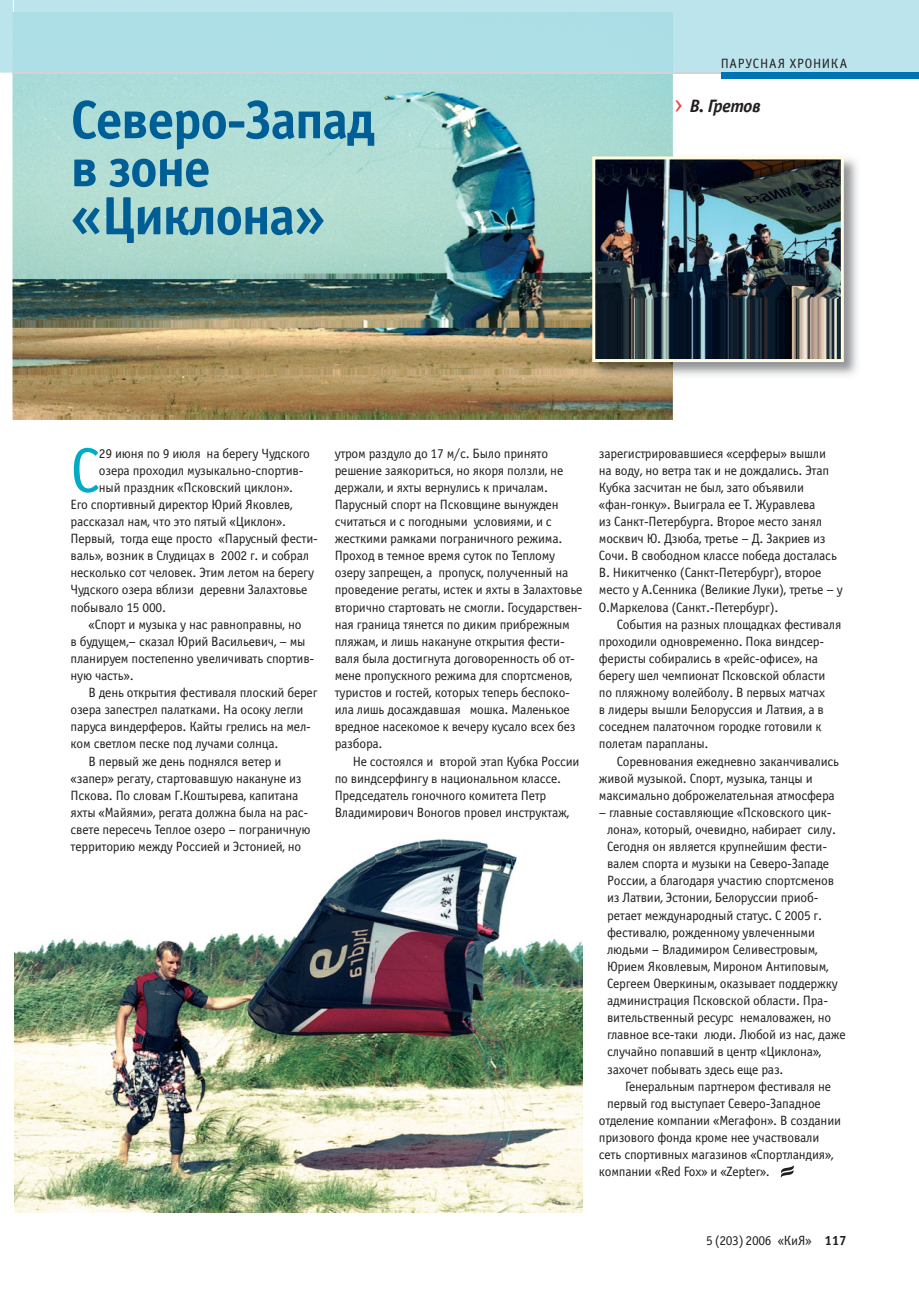
<style>
.page{position:relative;width:919px;height:1289px;background:#fff}
.page>*{position:absolute;margin:0;border:0;box-sizing:border-box;transform-origin:0 0}
.t1{font:63px "Officina Sans C";color:#00abc5}
.t2{font:700 54px/48px "Officina Sans C";letter-spacing:-.03em;color:#005e96}
.t3{font:italic 700 18px "Officina Sans C";letter-spacing:-.025em;color:#231f20}
.t4{font:13.5px/17.1px "Officina Sans C";letter-spacing:-.015em;color:#231f20}
.t5{font:13.5px "Officina Sans C";letter-spacing:.055em;color:#231f20}
.s1{font-weight:700}
</style>
<div class="page">
<img style="left:14px;top:839px;width:568px;height:373px">
<svg style="left:780px;top:1165px;width:14px;height:12px"></svg>
<img style="left:12px;top:73px;width:660px;height:347px">
<img style="left:590px;top:155px;width:267px;height:224px">
<img style="left:592px;top:156px;width:251px;height:206px">
<svg style="left:14px;top:0;width:904px;height:73px;background:#b2e0e8"></svg>
<hr style="left:13px;top:73px;width:834px;height:1px;background:#d1d3d4">
<div style="left:721px;top:73px;width:197px;height:6px;background:#0073b2"></div>
<p class="t5" style="left:720px;top:59px;width:128px">ПАРУСНАЯ ХРОНИКА</p>
<h2 class="t2" style="left:71px;top:102px;width:306px">Северо-Запад в зоне «Циклона»</h2>
<h3 class="t3" style="left:689px;top:99px;width:73px">В. Гретов</h3>
<h1 class="t1" style="left:71px;top:447px;width:31px">С</h1>
<p class="t4" style="left:99px;top:446px;width:212px">29 июня по 9 июля на берегу Чудского</p>
<p class="t4" style="left:99px;top:463px;width:206px">озера проходил музыкально-спортив-</p>
<p class="t4" style="left:99px;top:480px;width:196px">ный праздник «Псковский циклон».</p>
<p class="t4" style="left:71px;top:497px;width:223px">Его спортивный директор Юрий Яковлев,</p>
<p class="t4" style="left:71px;top:514px;width:217px">рассказал нам, что это пятый «Циклон».</p>
<p class="t4" style="left:71px;top:531px;width:249px">Первый, тогда еще просто «Парусный фести-</p>
<p class="t4" style="left:71px;top:548px;width:240px">валь», возник в Слудицах в 2002 г. и собрал</p>
<p class="t4" style="left:71px;top:565px;width:245px">несколько сот человек. Этим летом на берегу</p>
<p class="t4" style="left:71px;top:582px;width:238px">Чудского озера вблизи деревни Залахтовье</p>
<p class="t4" style="left:71px;top:600px;width:97px">побывало 15 000.</p>
<p class="t4" style="left:89px;top:617px;width:214px">«Спорт и музыка у нас равноправны, но</p>
<p class="t4" style="left:71px;top:634px;width:236px">в будущем,– сказал Юрий Васильевич, – мы</p>
<p class="t4" style="left:71px;top:651px;width:245px">планируем постепенно увеличивать спортив-</p>
<p class="t4" style="left:71px;top:668px;width:65px">ную часть».</p>
<p class="t4" style="left:89px;top:685px;width:231px">В день открытия фестиваля плоский берег</p>
<p class="t4" style="left:71px;top:702px;width:234px">озера запестрел палатками. На осоку легли</p>
<p class="t4" style="left:71px;top:719px;width:242px">паруса виндерферов. Кайты грелись на мел-</p>
<p class="t4" style="left:71px;top:736px;width:209px">ком светлом песке под лучами солнца.</p>
<p class="t4" style="left:89px;top:753px;width:194px">В первый же день поднялся ветер и</p>
<p class="t4" style="left:71px;top:771px;width:233px">«запер» регату, стартовавшую накануне из</p>
<p class="t4" style="left:71px;top:788px;width:229px">Пскова. По словам Г.Коштырева, капитана</p>
<p class="t4" style="left:71px;top:805px;width:239px">яхты «Майями», регата должна была на рас-</p>
<p class="t4" style="left:71px;top:822px;width:241px">свете пересечь Теплое озеро – пограничную</p>
<p class="t4" style="left:71px;top:839px;width:232px">территорию между Россией и Эстонией, но</p>
<p class="t4" style="left:335px;top:446px;width:249px">утром раздуло до 17 м/с. Было принято решение заякориться, но якоря ползли, не держали, и яхты вернулись к причалам.<br>Парусный спорт на Псковщине вынужден считаться и с погодными условиями, и с жесткими рамками пограничного режима.<br>Проход в темное время суток по Теплому озеру запрещен, а пропуск, полученный на проведение регаты, истек и яхты в Залахтовье вторично стартовать не смогли. Государствен&shy;ная граница тянется по диким прибрежным пляжам, и лишь накануне открытия фести&shy;валя была достигнута договоренность об от&shy;мене пропускного режима для спортсменов, туристов и гостей, которых теперь беспоко&shy;ила лишь досаждавшая мошка. Маленькое вредное насекомое к вечеру кусало всех без разбора.</p>
<p class="t4" style="left:335px;top:753px;width:246px;text-indent:18px">Не состоялся и второй этап Кубка России по виндсерфингу в национальном классе.<br>Председатель гоночного комитета Петр Владимирович Воногов провел инструктаж,</p>
<p class="t4" style="left:599px;top:446px;width:245px">зарегистрировавшиеся «серферы» вышли<br>на воду, но ветра так и не дождались. Этап Кубка засчитан не был, зато объявили «фан-гонку». Выиграла ее Т. Журавлева<br>из Санкт-Петербурга. Второе место занял москвич Ю. Дзюба, третье – Д. Закриев из Сочи. В свободном классе победа досталась В. Никитченко (Санкт-Петербург), второе место у А.Сенника (Великие Луки), третье – у О.Маркелова (Санкт.-Петербург).</p>
<p class="t4" style="left:599px;top:617px;width:244px;text-indent:18px">События на разных площадках фестиваля проходили одновременно. Пока виндсер&shy;феристы собирались в «рейс-офисе», на берегу шел чемпионат Псковской области по пляжному волейболу. В первых матчах<br>в лидеры вышли Белоруссия и Латвия, а в соседнем палаточном городке готовили к полетам парапланы.</p>
<p class="t4" style="left:599px;top:753px;width:242px;text-indent:18px">Соревнования ежедневно заканчивались живой музыкой. Спорт, музыка, танцы и максимально доброжелательная атмосфера</p>
<p class="t4" style="left:607px;top:805px;width:240px;text-indent:-8px">– главные составляющие «Псковского цик&shy;лона», который, очевидно, набирает силу.<br>Сегодня он является крупнейшим фести&shy;валем спорта и музыки на Северо-Западе России, а благодаря участию спортсменов из Латвии, Эстонии, Белоруссии приоб&shy;ретает международный статус. С 2005 г. фестивалю, рожденному увлеченными людьми – Владимиром Селивестровым, Юрием Яковлевым, Мироном Антиповым, Сергеем Оверкиным, оказывает поддержку администрация Псковской области. Пра&shy;вительственный ресурс немаловажен, но главное все-таки люди. Любой из нас, даже случайно попавший в центр «Циклона», захочет побывать здесь еще раз.</p>
<p class="t4" style="left:625px;top:1078px;width:207px">Генеральным партнером фестиваля не</p>
<p class="t4" style="left:607px;top:1095px;width:215px">первый год выступает Северо-Западное</p>
<p class="t4" style="left:599px;top:1113px;width:244px">отделение компании «Мегафон». В создании</p>
<p class="t4" style="left:599px;top:1130px;width:222px">призового фонда кроме нее участвовали</p>
<p class="t4" style="left:599px;top:1147px;width:236px">сеть спортивных магазинов «Спортландия»,</p>
<p class="t4" style="left:599px;top:1164px;width:173px">компании «Red Fox» и «Zepter».</p>
<p class="t4" style="left:706px;top:1232px;width:142px">5 (203) 2006 «КиЯ» <span class="s1">117</span></p>
</div>
